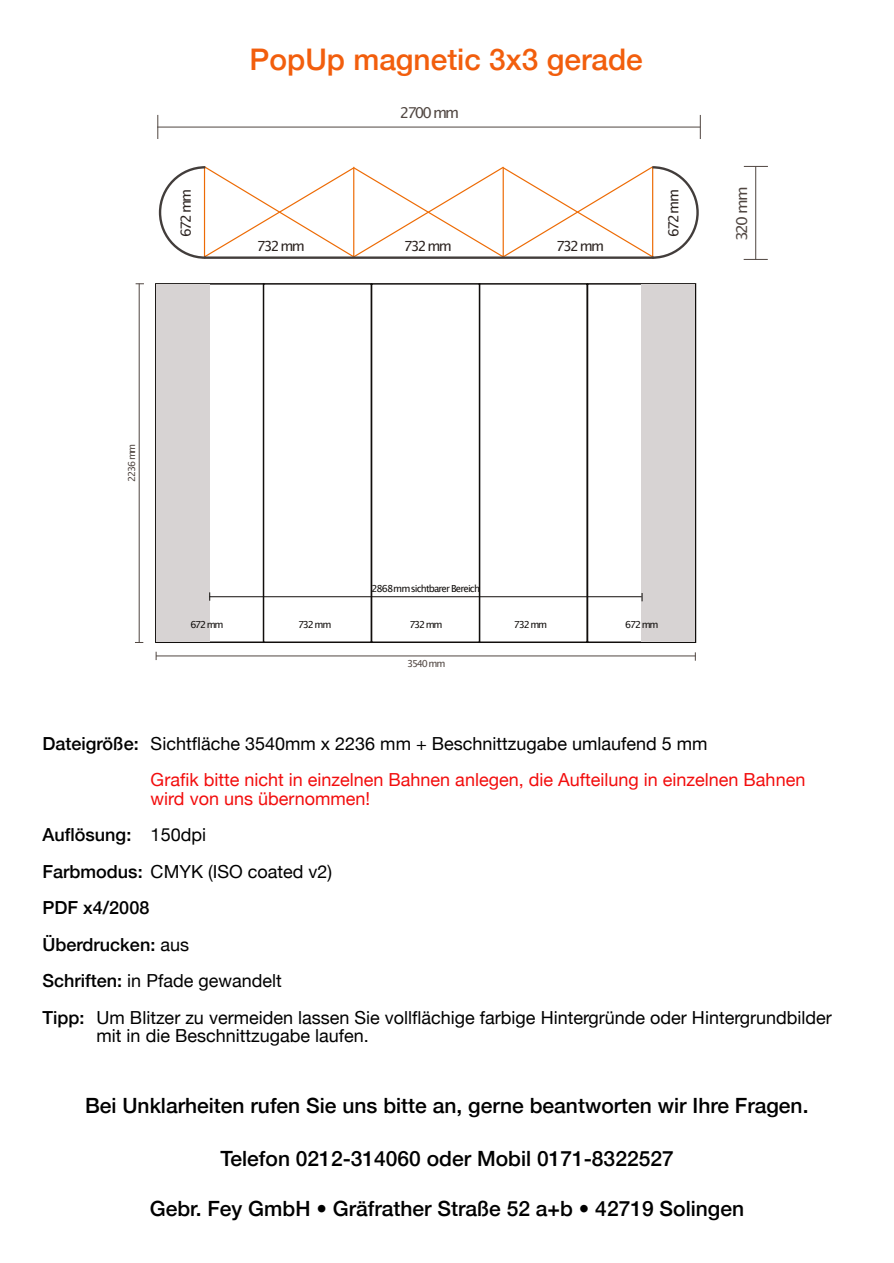
<style>
.page{position:relative;width:894px;height:1263px;background:#fff}
.page>*{position:absolute;margin:0;border:0;box-sizing:border-box;transform-origin:0 0}
.t1{font:500 29.85px "Helvetica Neue";color:#f25e0d}
.t2{font:500 21px "Helvetica Neue";color:#000}
.t3{font:18px/36.5px "Helvetica Neue";color:#000}
.t4{font:18px/36.5px "Helvetica Neue";color:#f20d0d}
.t5{font:15px "Lucida Grande";letter-spacing:-.13em;color:#504641}
.t6{font:15px "Lucida Grande";letter-spacing:-.13em;color:#504641;scale:1.04 1}
.t7{font:13.95px "Lucida Grande";letter-spacing:-.125em;color:#2b2320}
.t8{font:9.75px "Lucida Grande";letter-spacing:-.09em;color:#110e0c}
.t9{font:9.75px "Lucida Grande";letter-spacing:-.125em;color:#504641}
.s1{font-weight:500;color:#000}
.s2{color:#000}
.s3{color:#f20d0d}
.s4{font-weight:500}
</style>
<div class="page">
<div style="left:155px;top:283px;width:109px;height:360px;background:#fff;border:2px solid #110e0c"></div>
<div style="left:263px;top:283px;width:109px;height:360px;background:#fff;border:2px solid #110e0c"></div>
<div style="left:586px;top:283px;width:110px;height:360px;background:#fff;border:2px solid #110e0c"></div>
<div style="left:641px;top:284px;width:53px;height:358px;background:#d7d3d3"></div>
<div style="left:156px;top:284px;width:53px;height:358px;background:#d7d3d3"></div>
<div style="left:370px;top:283px;width:110px;height:360px;background:#fff;border:2px solid #110e0c"></div>
<hr style="left:156px;top:656px;width:539px;height:1px;background:#504641">
<hr style="left:209px;top:596px;width:432px;height:1px;background:#110e0c">
<hr style="left:139px;top:284px;width:1px;height:359px;background:#504641">
<svg style="left:158px;top:166px;width:541px;height:93px"></svg>
<hr style="left:157px;top:127px;width:543px;height:1px;background:#504641">
<svg style="left:699px;top:115px;width:1px;height:24px"></svg>
<svg style="left:157px;top:115px;width:1px;height:24px"></svg>
<hr style="left:755px;top:166px;width:1px;height:94px;background:#504641">
<svg style="left:743px;top:259px;width:24px;height:1px"></svg>
<svg style="left:743px;top:166px;width:24px;height:1px"></svg>
<h1 class="t1" style="left:249px;top:41px;width:394px">PopUp magnetic 3x3 gerade</h1>
<p class="t5" style="left:399px;top:106px;width:61px">2700 mm</p>
<p class="t7" style="left:180px;top:237px;width:50px;rotate:-90deg">672 mm</p>
<p class="t7" style="left:667px;top:237px;width:50px;rotate:-90deg">672 mm</p>
<p class="t7" style="left:256px;top:240px;width:50px">732 mm</p>
<p class="t7" style="left:403px;top:240px;width:50px">732 mm</p>
<p class="t7" style="left:556px;top:240px;width:50px">732 mm</p>
<p class="t6" style="left:735px;top:241px;width:54px;rotate:-90deg">320 mm</p>
<p class="t9" style="left:127px;top:482px;width:40px;rotate:-90deg">2236 mm</p>
<p class="t8" style="left:371px;top:584px;width:110px">2868mmsichtbarer Bereich</p>
<p class="t8" style="left:190px;top:621px;width:35px">672 mm</p>
<p class="t8" style="left:298px;top:621px;width:35px">732 mm</p>
<p class="t8" style="left:405px;top:621px;width:35px">673 mm</p>
<p class="t8" style="left:409px;top:621px;width:35px">732 mm</p>
<p class="t8" style="left:513px;top:621px;width:35px">732 mm</p>
<p class="t8" style="left:625px;top:621px;width:35px">672 mm</p>
<p class="t9" style="left:407px;top:659px;width:40px">3540 mm</p>
<p class="t4" style="left:151px;top:725px;width:656px;text-indent:-108px"><span class="s1">Dateigröße:</span> <span class="s2">Sichtfläche 3540mm x 2236 mm + Beschnittzugabe umlaufend 5 mm<br></span>Grafik bitte nicht in einzelnen Bahnen anlegen, die Aufteilung in einzelnen Bahnen</p>
<p class="t3" style="left:43px;top:780px;width:790px;text-indent:108px"><span class="s3">wird von uns übernommen!<br></span><span class="s4">Auflösung:</span> 150dpi<br><span class="s4">Farbmodus:</span> CMYK (ISO coated v2)<br><span class="s4">PDF x4/2008<br>Überdrucken:</span> aus<br><span class="s4">Schriften:</span> in Pfade gewandelt<br><span class="s4">Tipp:</span> Um Blitzer zu vermeiden lassen Sie vollflächige farbige Hintergründe oder Hintergrundbilder</p>
<p class="t3" style="left:97px;top:1017px;width:274px">mit in die Beschnittzugabe laufen.</p>
<p class="t2" style="left:85px;top:1093px;width:724px">Bei Unklarheiten rufen Sie uns bitte an, gerne beantworten wir Ihre Fragen.</p>
<p class="t2" style="left:220px;top:1146px;width:454px">Telefon 0212-314060 oder Mobil 0171-8322527</p>
<p class="t2" style="left:150px;top:1196px;width:595px">Gebr. Fey GmbH • Gräfrather Straße 52 a+b • 42719 Solingen</p>
</div>
